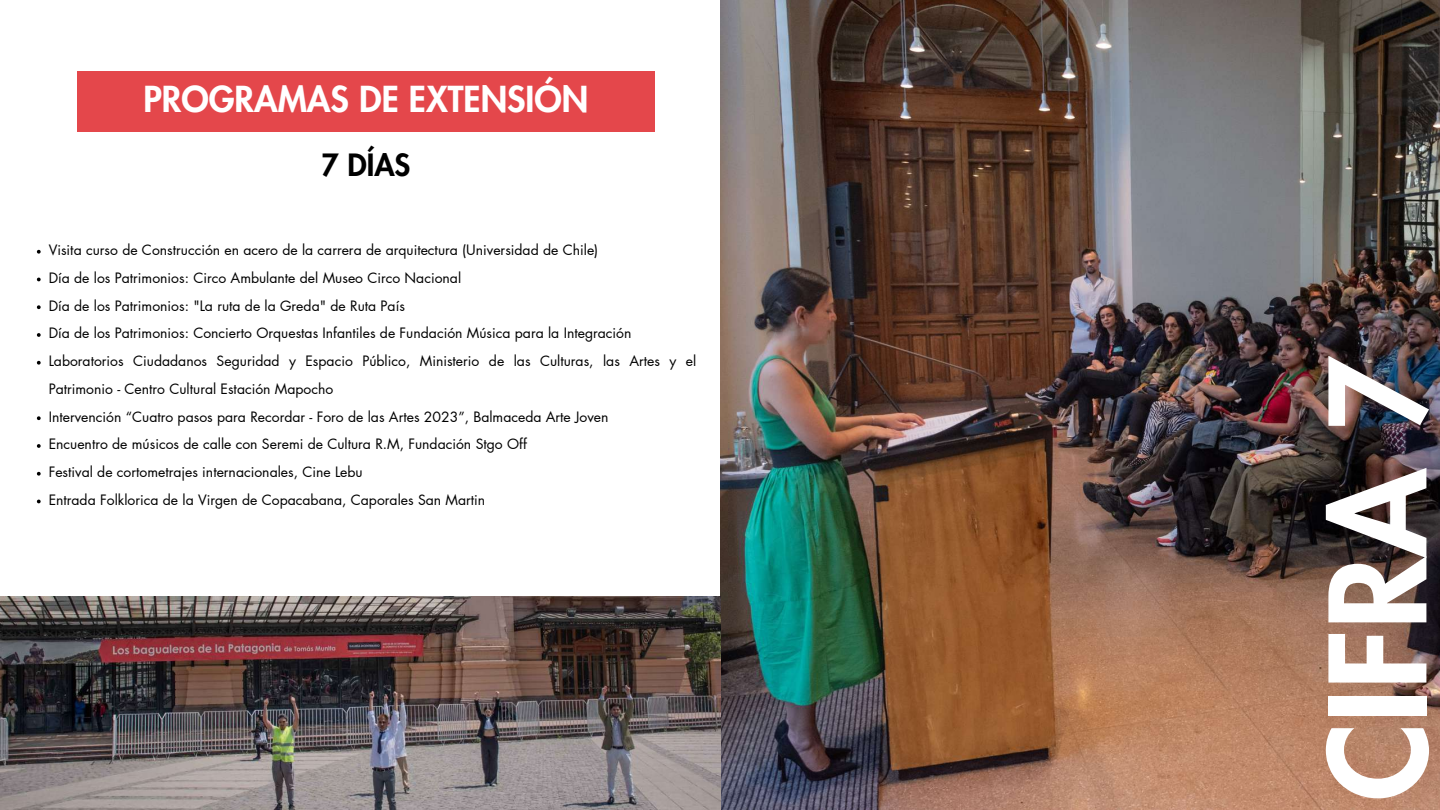
<style>
.page{position:relative;width:1440px;height:810px;background:#fff}
.page>*{position:absolute;margin:0;border:0;box-sizing:border-box;transform-origin:0 0}
.t1{font:800 130px "Futura LT Pro";color:#fff}
.t2{font:800 35px "Futura LT Pro";color:#fff}
.t3{font:800 30px "Futura LT Pro";color:#000}
.t4{font:14px/27.8px "Futura LT Pro";color:#000}
</style>
<div class="page">
<img style="left:720px;top:0;width:720px;height:810px">
<div style="left:77px;top:72px;width:578px;height:60px;background:#e4474b"></div>
<svg style="left:37px;top:250px;width:4px;height:4px"></svg>
<svg style="left:37px;top:278px;width:4px;height:3px"></svg>
<svg style="left:37px;top:305px;width:4px;height:4px"></svg>
<svg style="left:37px;top:333px;width:4px;height:4px"></svg>
<svg style="left:37px;top:361px;width:4px;height:4px"></svg>
<svg style="left:37px;top:416px;width:4px;height:4px"></svg>
<svg style="left:37px;top:444px;width:4px;height:4px"></svg>
<svg style="left:37px;top:472px;width:4px;height:4px"></svg>
<svg style="left:37px;top:500px;width:4px;height:3px"></svg>
<img style="left:0;top:597px;width:720px;height:213px">
<h2 class="t2" style="left:143px;top:83px;width:447px">PROGRAMAS DE EXTENSIÓN</h2>
<h3 class="t3" style="left:321px;top:151px;width:91px">7 DÍAS</h3>
<p class="t4" style="left:49px;top:237px;width:649px">Visita curso de Construcción en acero de la carrera de arquitectura (Universidad de Chile)<br>Día de los Patrimonios: Circo Ambulante del Museo Circo Nacional<br>Día de los Patrimonios: "La ruta de la Greda" de Ruta País<br>Día de los Patrimonios: Concierto Orquestas Infantiles de Fundación Música para la Integración Laboratorios Ciudadanos Seguridad y Espacio Público, Ministerio de las Culturas, las Artes y el Patrimonio - Centro Cultural Estación Mapocho<br>Intervención “Cuatro pasos para Recordar - Foro de las Artes 2023”, Balmaceda Arte Joven<br>Encuentro de músicos de calle con Seremi de Cultura R.M, Fundación Stgo Off<br>Festival de cortometrajes internacionales, Cine Lebu<br>Entrada Folklorica de la Virgen de Copacabana, Caporales San Martin</p>
<h1 class="t1" style="left:1319px;top:801px;width:446px;rotate:-90deg">CIFRA 7</h1>
</div>
